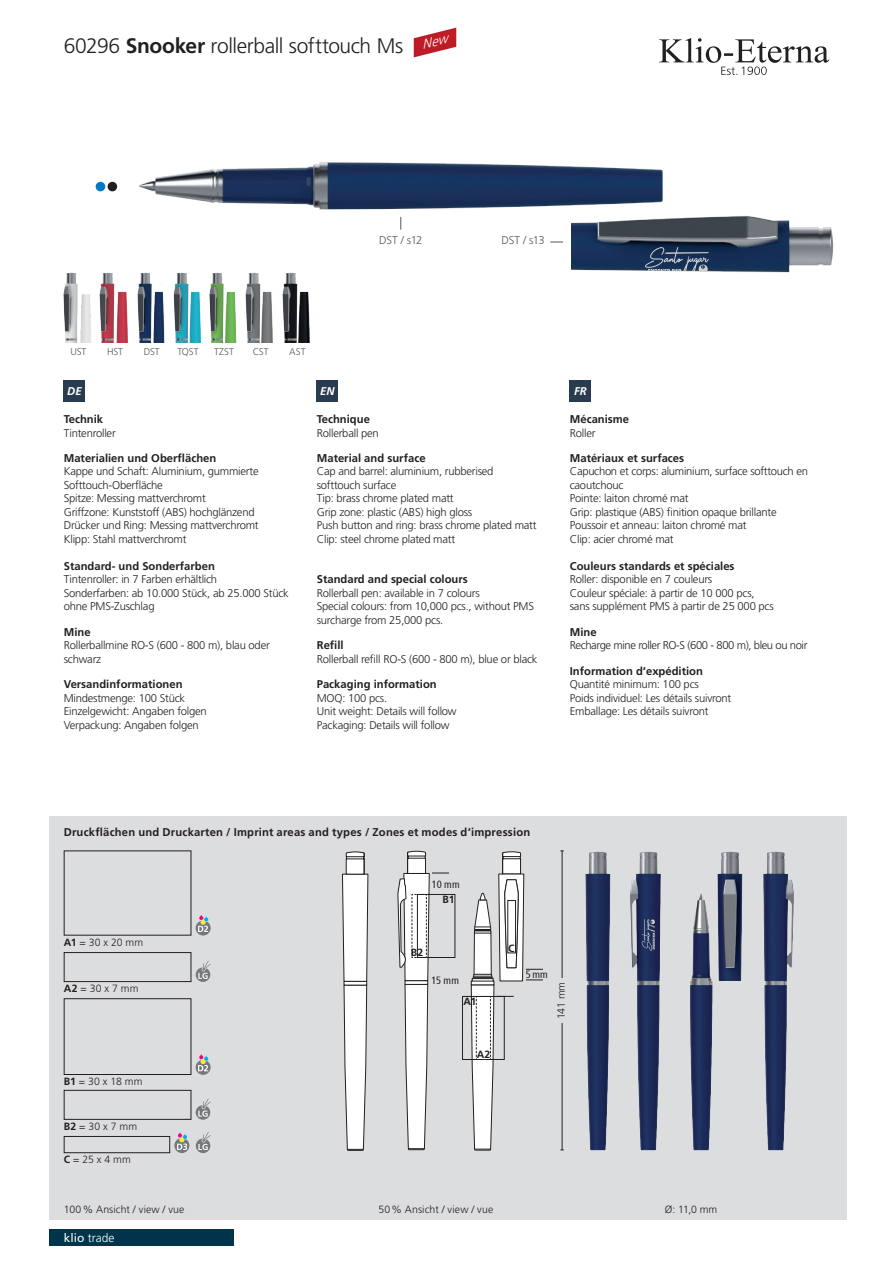
<style>
.page{position:relative;width:893px;height:1263px;background:#fff}
.page>*{position:absolute;margin:0;border:0;box-sizing:border-box;transform-origin:0 0}
.t1{font:300 21px "Frutiger";letter-spacing:-.02em;color:#231f20}
.t2{font:300 12px "Frutiger";color:#fff}
.t3{font:300 11.25px/13.5px "Frutiger";letter-spacing:-.02em;color:#231f20}
.t4{font:700 11.25px "Frutiger";color:#231f20}
.t5{font:300 11.25px "Frutiger";letter-spacing:-.03em;color:#57585a}
.t6{font:italic 700 11.25px "Frutiger";color:#fff}
.t7{font:300 10.5px "Frutiger";letter-spacing:.01em;color:#231f20}
.t8{font:10.5px "Frutiger Cn";letter-spacing:-.015em;color:#231f20}
.t9{font:700 10.5px "Frutiger";letter-spacing:.005em;color:#231f20}
.t10{font:300 9.75px "Frutiger";color:#57585a}
.s1{font-weight:700}
.s2{font-weight:400}
</style>
<div class="page">
<img style="left:572px;top:216px;width:262px;height:57px">
<div style="left:49px;top:816px;width:797px;height:404px;background:#dcdddf"></div>
<div style="left:49px;top:1229px;width:185px;height:17px;background:#00344b"></div>
<img style="left:63px;top:272px;width:15px;height:70px">
<img style="left:80px;top:294px;width:11px;height:48px">
<img style="left:99px;top:272px;width:16px;height:70px">
<img style="left:116px;top:291px;width:12px;height:51px">
<img style="left:173px;top:272px;width:15px;height:70px">
<img style="left:188px;top:284px;width:13px;height:58px">
<img style="left:209px;top:272px;width:15px;height:70px">
<img style="left:225px;top:291px;width:12px;height:51px">
<img style="left:245px;top:272px;width:17px;height:70px">
<img style="left:262px;top:291px;width:11px;height:51px">
<img style="left:282px;top:272px;width:16px;height:70px">
<img style="left:298px;top:291px;width:12px;height:51px">
<img style="left:137px;top:272px;width:15px;height:70px">
<img style="left:153px;top:291px;width:12px;height:51px">
<div style="left:570px;top:381px;width:21px;height:21px;background:#293c4f"></div>
<div style="left:317px;top:381px;width:21px;height:21px;background:#293c4f"></div>
<div style="left:64px;top:381px;width:21px;height:21px;background:#293c4f"></div>
<img style="left:139px;top:162px;width:524px;height:48px">
<svg style="left:400px;top:217px;width:1px;height:13px"></svg>
<img style="left:585px;top:851px;width:209px;height:300px">
<div style="left:64px;top:998px;width:127px;height:77px;border:1px solid #231f20"></div>
<div style="left:64px;top:1090px;width:127px;height:30px;border:1px solid #231f20"></div>
<div style="left:64px;top:1136px;width:106px;height:17px;border:1px solid #231f20"></div>
<div style="left:64px;top:952px;width:127px;height:30px;border:1px solid #231f20"></div>
<hr style="left:562px;top:851px;width:1px;height:299px;background:#231f20">
<div style="left:553px;top:978px;width:15px;height:44px;background:#dcdddf"></div>
<svg style="left:196px;top:914px;width:15px;height:21px"></svg>
<svg style="left:196px;top:1054px;width:15px;height:21px"></svg>
<svg style="left:174px;top:1132px;width:15px;height:21px"></svg>
<svg style="left:196px;top:1098px;width:15px;height:22px"></svg>
<svg style="left:196px;top:961px;width:15px;height:21px"></svg>
<div style="left:462px;top:996px;width:43px;height:64px;border:1px solid #231f20"></div>
<svg style="left:398px;top:850px;width:51px;height:301px"></svg>
<div style="left:417px;top:894px;width:38px;height:64px;border:1px solid #231f20"></div>
<svg style="left:471px;top:851px;width:72px;height:300px"></svg>
<svg style="left:196px;top:1132px;width:15px;height:21px"></svg>
<svg style="left:659px;top:38px;width:170px;height:37px"></svg>
<svg style="left:550px;top:242px;width:13px;height:1px"></svg>
<svg style="left:645px;top:247px;width:64px;height:25px;background:#445874"></svg>
<svg style="left:642px;top:919px;width:13px;height:32px"></svg>
<svg style="left:342px;top:851px;width:26px;height:300px;background:#e4e4e4"></svg>
<div style="left:96px;top:182px;width:9px;height:9px;background:#007ac2;border-radius:50%"></div>
<div style="left:108px;top:182px;width:9px;height:9px;background:#231f20;border-radius:50%"></div>
<svg style="left:414px;top:28px;width:42px;height:29px"></svg>
<h1 class="t1" style="left:64px;top:34px;width:341px">60296 <span class="s1">Snooker</span> rollerball softtouch Ms</h1>
<p class="t10" style="left:70px;top:346px;width:18px">UST</p>
<p class="t10" style="left:107px;top:346px;width:18px">HST</p>
<p class="t10" style="left:144px;top:346px;width:18px">DST</p>
<p class="t10" style="left:177px;top:346px;width:23px">TQST</p>
<p class="t10" style="left:214px;top:346px;width:21px">TZST</p>
<p class="t10" style="left:253px;top:346px;width:17px">CST</p>
<p class="t10" style="left:289px;top:346px;width:18px">AST</p>
<p class="t5" style="left:379px;top:234px;width:45px">DST / s12</p>
<p class="t5" style="left:501px;top:234px;width:45px">DST / s13</p>
<p class="t6" style="left:67px;top:385px;width:16px">DE</p>
<p class="t6" style="left:320px;top:385px;width:16px">EN</p>
<p class="t6" style="left:574px;top:385px;width:14px">FR</p>
<p class="t4" style="left:64px;top:412px;width:41px">Technik</p>
<p class="t3" style="left:64px;top:426px;width:53px">Tintenroller</p>
<p class="t4" style="left:64px;top:451px;width:154px">Materialien und Oberflächen</p>
<p class="t3" style="left:64px;top:465px;width:196px">Kappe und Schaft: Aluminium, gummierte Softtouch-Oberfläche<br>Spitze: Messing mattverchromt<br>Griffzone: Kunststoff (ABS) hochglänzend Drücker und Ring: Messing mattverchromt Klipp: Stahl mattverchromt</p>
<p class="t4" style="left:64px;top:559px;width:153px">Standard- und Sonderfarben</p>
<p class="t3" style="left:64px;top:573px;width:226px">Tintenroller: in 7 Farben erhältlich<br>Sonderfarben: ab 10.000 Stück, ab 25.000 Stück ohne PMS-Zuschlag</p>
<p class="t4" style="left:64px;top:625px;width:28px">Mine</p>
<p class="t3" style="left:64px;top:639px;width:208px">Rollerballmine RO-S (600 - 800 m), blau oder schwarz</p>
<p class="t4" style="left:64px;top:678px;width:120px">Versandinformationen</p>
<p class="t3" style="left:64px;top:691px;width:145px">Mindestmenge: 100 Stück<br>Einzelgewicht: Angaben folgen<br>Verpackung: Angaben folgen</p>
<p class="t4" style="left:317px;top:412px;width:55px">Technique</p>
<p class="t3" style="left:317px;top:426px;width:64px">Rollerball pen</p>
<p class="t4" style="left:317px;top:451px;width:110px">Material and surface</p>
<p class="t3" style="left:317px;top:465px;width:221px">Cap and barrel: aluminium, rubberised softtouch surface<br>Tip: brass chrome plated matt<br>Grip zone: plastic (ABS) high gloss<br>Push button and ring: brass chrome plated matt Clip: steel chrome plated matt</p>
<p class="t4" style="left:317px;top:573px;width:153px">Standard and special colours</p>
<p class="t3" style="left:317px;top:586px;width:219px">Rollerball pen: available in 7 colours<br>Special colours: from 10,000 pcs., without PMS surcharge from 25,000 pcs.</p>
<p class="t4" style="left:317px;top:639px;width:28px">Refill</p>
<p class="t3" style="left:317px;top:652px;width:222px">Rollerball refill RO-S (600 - 800 m), blue or black</p>
<p class="t4" style="left:317px;top:678px;width:122px">Packaging information</p>
<p class="t3" style="left:317px;top:691px;width:141px">MOQ: 100 pcs.<br>Unit weight: Details will follow<br>Packaging: Details will follow</p>
<p class="t4" style="left:570px;top:412px;width:61px">Mécanisme</p>
<p class="t3" style="left:570px;top:426px;width:27px">Roller</p>
<p class="t4" style="left:570px;top:451px;width:116px">Matériaux et surfaces</p>
<p class="t3" style="left:570px;top:465px;width:240px">Capuchon et corps: aluminium, surface softtouch en caoutchouc<br>Pointe: laiton chromé mat<br>Grip: plastique (ABS) finition opaque brillante Poussoir et anneau: laiton chromé mat<br>Clip: acier chromé mat</p>
<p class="t4" style="left:570px;top:559px;width:166px">Couleurs standards et spéciales</p>
<p class="t3" style="left:570px;top:573px;width:205px">Roller: disponible en 7 couleurs<br>Couleur spéciale: à partir de 10 000 pcs, sans supplément PMS à partir de 25 000 pcs</p>
<p class="t4" style="left:570px;top:625px;width:28px">Mine</p>
<p class="t3" style="left:570px;top:639px;width:239px">Recharge mine roller RO-S (600 - 800 m), bleu ou noir</p>
<p class="t4" style="left:570px;top:664px;width:135px">Information d‘expédition</p>
<p class="t3" style="left:570px;top:678px;width:163px">Quantité minimum: 100 pcs<br>Poids individuel: Les détails suivront<br>Emballage: Les détails suivront</p>
<p class="t4" style="left:64px;top:825px;width:468px">Druckflächen und Druckarten / Imprint areas and types / Zones et modes d‘impression</p>
<p class="t7" style="left:64px;top:936px;width:81px"><span class="s1">A1</span> = 30 x 20 mm</p>
<p class="t7" style="left:64px;top:982px;width:76px"><span class="s1">A2</span> = 30 x 7 mm</p>
<p class="t7" style="left:64px;top:1075px;width:80px"><span class="s1">B1</span> = 30 x 18 mm</p>
<p class="t7" style="left:64px;top:1120px;width:75px"><span class="s1">B2</span> = 30 x 7 mm</p>
<p class="t7" style="left:64px;top:1153px;width:68px"><span class="s1">C</span> = 25 x 4 mm</p>
<p class="t8" style="left:432px;top:878px;width:29px">10 mm</p>
<p class="t9" style="left:442px;top:893px;width:14px">B1</p>
<p class="t9" style="left:411px;top:946px;width:14px">B2</p>
<p class="t8" style="left:431px;top:974px;width:29px">15 mm</p>
<p class="t9" style="left:464px;top:995px;width:14px">A1</p>
<p class="t9" style="left:477px;top:1048px;width:15px">A2</p>
<p class="t9" style="left:508px;top:942px;width:8px">C</p>
<p class="t8" style="left:526px;top:968px;width:23px">5 mm</p>
<p class="t7" style="left:555px;top:1019px;width:39px;rotate:-90deg">141 mm</p>
<p class="t7" style="left:64px;top:1204px;width:122px">100% Ansicht / view / vue</p>
<p class="t7" style="left:378px;top:1204px;width:116px">50% Ansicht / view / vue</p>
<p class="t7" style="left:665px;top:1204px;width:54px">Ø: 11,0 mm</p>
<p class="t2" style="left:64px;top:1231px;width:52px"><span class="s2">klio</span> trade</p>
</div>
